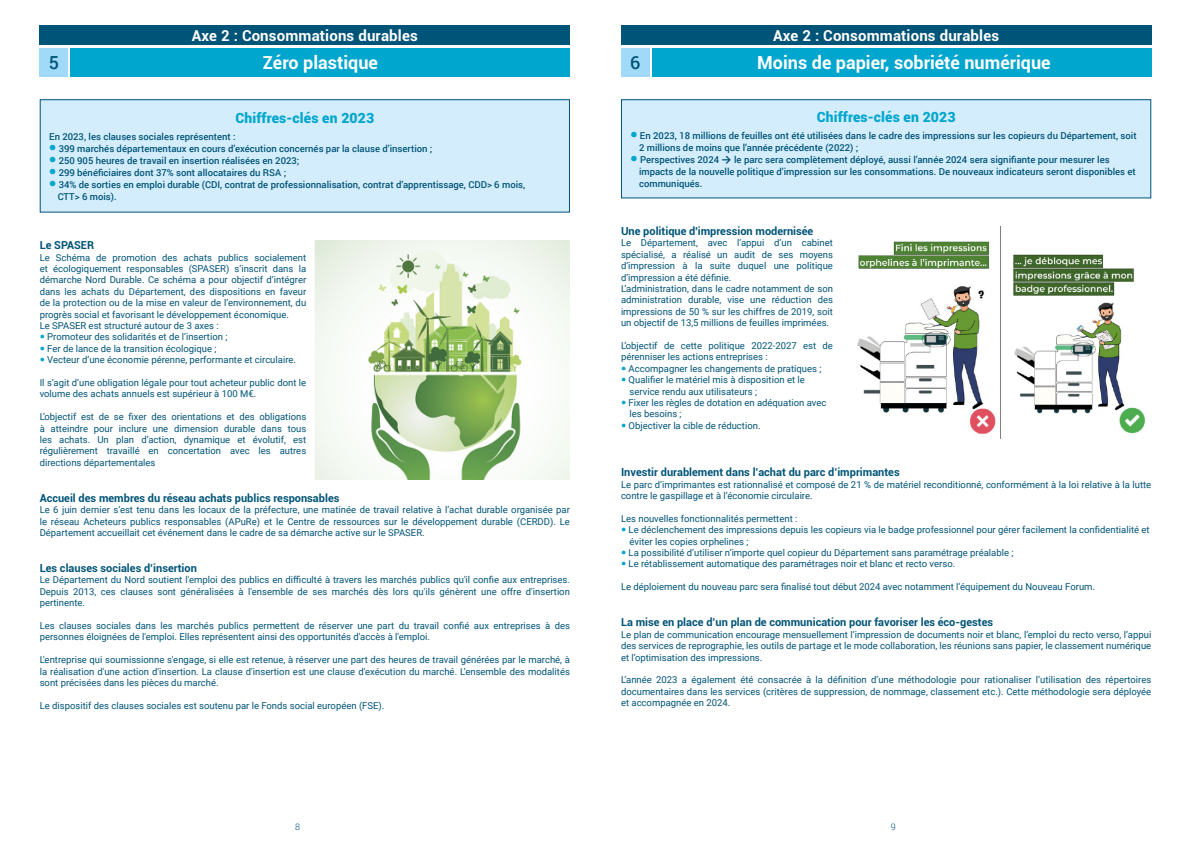
<style>
.page{position:relative;width:1191px;height:842px;background:#fff}
.page>*{position:absolute;margin:0;border:0;box-sizing:border-box;transform-origin:0 0}
.t1{font:700 18px "Roboto";color:#fff}
.t2{font:500 18px "Roboto";color:#005478}
.t3{font:700 15px "Roboto";letter-spacing:.01em;color:#fff}
.t4{font:900 14px "Roboto";letter-spacing:.01em;color:#00a6ce}
.t5{font:700 11px "Roboto";color:#005478}
.t6{font:9.5px/11.4px "Roboto";color:#005478}
.t7{font:500 9.5px/12px "Roboto";color:#005478}
.t8{font:300 9px "Roboto";color:#005478}
.s1{color:#00a6ce}
.s2{font-family:"Calibri";font-weight:700;font-size:11px}
</style>
<div class="page">
<div style="left:652px;top:48px;width:499px;height:29px;background:#00a6ce"></div>
<div style="left:621px;top:48px;width:28px;height:29px;background:#a1daf8"></div>
<div style="left:621px;top:26px;width:530px;height:19px;background:#005478"></div>
<div style="left:621px;top:100px;width:529px;height:98px;background:#d4edfc"></div>
<div style="left:621px;top:99px;width:530px;height:99px;border:1px solid #005478"></div>
<div style="left:71px;top:48px;width:499px;height:29px;background:#00a6ce"></div>
<div style="left:40px;top:48px;width:28px;height:29px;background:#a1daf8"></div>
<div style="left:40px;top:26px;width:530px;height:19px;background:#005478"></div>
<div style="left:40px;top:100px;width:529px;height:112px;background:#d4edfc"></div>
<div style="left:40px;top:99px;width:530px;height:114px;border:1px solid #005478"></div>
<img style="left:857px;top:227px;width:288px;height:211px">
<img style="left:315px;top:241px;width:255px;height:239px">
<h1 class="t2" style="left:49px;top:50px;width:12px">5</h1>
<h2 class="t3" style="left:192px;top:25px;width:227px">Axe 2 : Consommations durables</h2>
<h1 class="t1" style="left:263px;top:50px;width:116px">Zéro plastique</h1>
<h3 class="t4" style="left:235px;top:108px;width:140px">Chiffres-clés en 2023</h3>
<p class="t7" style="left:49px;top:130px;width:188px">En 2023, les clauses sociales représentent :</p>
<p class="t7" style="left:49px;top:142px;width:385px"><span class="s1">●</span> 399 marchés départementaux en cours d’exécution concernés par la clause d’insertion ;</p>
<p class="t7" style="left:49px;top:154px;width:252px"><span class="s1">●</span> 250 905 heures de travail en insertion réalisées en 2023;</p>
<p class="t7" style="left:49px;top:166px;width:238px"><span class="s1">●</span> 299 bénéficiaires dont 37% sont allocataires du RSA ;</p>
<p class="t7" style="left:58px;top:178px;width:469px;text-indent:-9px"><span class="s1">●</span> 34% de sorties en emploi durable (CDI, contrat de professionnalisation, contrat d’apprentissage, CDD&gt; 6 mois,<br>CTT&gt; 6 mois).</p>
<p class="t5" style="left:40px;top:238px;width:56px">Le SPASER</p>
<p class="t6" style="left:40px;top:251px;width:268px">Le Schéma de promotion des achats publics socialement</p>
<p class="t6" style="left:40px;top:263px;width:268px">et écologiquement responsables (SPASER) s’inscrit dans la</p>
<p class="t6" style="left:40px;top:274px;width:268px">démarche Nord Durable. Ce schéma a pour objectif d’intégrer</p>
<p class="t6" style="left:40px;top:285px;width:268px">dans les achats du Département, des dispositions en faveur</p>
<p class="t6" style="left:40px;top:297px;width:268px">de la protection ou de la mise en valeur de l’environnement, du</p>
<p class="t6" style="left:40px;top:308px;width:251px">progrès social et favorisant le développement économique.</p>
<p class="t6" style="left:40px;top:320px;width:181px">Le SPASER est structuré autour de 3 axes :</p>
<p class="t6" style="left:47px;top:331px;width:182px">Promoteur des solidarités et de l’insertion ;</p>
<p class="t6" style="left:47px;top:342px;width:171px">Fer de lance de la transition écologique ;</p>
<p class="t6" style="left:47px;top:354px;width:250px">Vecteur d’une économie pérenne, performante et circulaire.</p>
<p class="t6" style="left:40px;top:377px;width:268px">Il s’agit d’une obligation légale pour tout acheteur public dont le volume des achats annuels est supérieur à 100 M€.</p>
<p class="t6" style="left:40px;top:411px;width:268px;text-align:justify">L’objectif est de se fixer des orientations et des obligations à atteindre pour inclure une dimension durable dans tous les achats. Un plan d’action, dynamique et évolutif, est régulièrement travaillé en concertation avec les autres directions départementales</p>
<p class="t5" style="left:40px;top:490px;width:301px">Accueil des membres du réseau achats publics responsables</p>
<p class="t6" style="left:40px;top:504px;width:532px;text-align:justify">Le 6 juin dernier s’est tenu dans les locaux de la préfecture, une matinée de travail relative à l’achat durable organisée par le réseau Acheteurs publics responsables (APuRe) et le Centre de ressources sur le développement durable (CERDD). Le Département accueillait cet événement dans le cadre de sa démarche active sur le SPASER.</p>
<p class="t5" style="left:40px;top:560px;width:159px">Les clauses sociales d’insertion</p>
<p class="t6" style="left:40px;top:574px;width:532px;text-align:justify">Le Département du Nord soutient l'emploi des publics en difficulté à travers les marchés publics qu'il confie aux entreprises.<br>Depuis 2013, ces clauses sont généralisées à l'ensemble de ses marchés dès lors qu'ils génèrent une offre d'insertion pertinente.</p>
<p class="t6" style="left:40px;top:620px;width:532px">Les clauses sociales dans les marchés publics permettent de réserver une part du travail confié aux entreprises à des personnes éloignées de l'emploi. Elles représentent ainsi des opportunités d'accès à l'emploi.</p>
<p class="t6" style="left:40px;top:654px;width:532px;text-align:justify">L'entreprise qui soumissionne s'engage, si elle est retenue, à réserver une part des heures de travail générées par le marché, à la réalisation d'une action d'insertion. La clause d'insertion est une clause d'exécution du marché. L’ensemble des modalités sont précisées dans les pièces du marché.</p>
<p class="t6" style="left:40px;top:699px;width:346px">Le dispositif des clauses sociales est soutenu par le Fonds social européen (FSE).</p>
<h2 class="t3" style="left:773px;top:25px;width:227px">Axe 2 : Consommations durables</h2>
<h1 class="t2" style="left:630px;top:50px;width:12px">6</h1>
<h1 class="t1" style="left:757px;top:50px;width:295px">Moins de papier, sobriété numérique</h1>
<h3 class="t4" style="left:816px;top:107px;width:140px">Chiffres-clés en 2023</h3>
<p class="t7" style="left:639px;top:129px;width:499px;text-indent:-9px"><span class="s1">●</span> En 2023, 18 millions de feuilles ont été utilisées dans le cadre des impressions sur les copieurs du Département, soit<br>2 millions de moins que l’année précédente (2022) ;</p>
<p class="t7" style="left:639px;top:153px;width:498px;text-indent:-8px"><span class="s1">●</span> Perspectives 2024 <span class="s2">→</span> le parc sera complètement déployé, aussi l’année 2024 sera signifiante pour mesurer les impacts de la nouvelle politique d’impression sur les consommations. De nouveaux indicateurs seront disponibles et communiqués.</p>
<p class="t5" style="left:621px;top:223px;width:194px">Une politique d'impression modernisée</p>
<p class="t6" style="left:621px;top:237px;width:213px">Le Département, avec l’appui d’un cabinet spécialisé, a réalisé un audit de ses moyens d’impression à la suite duquel une politique d’impression a été définie.<br>L’administration, dans le cadre notamment de son administration durable, vise une réduction des impressions de 50 % sur les chiffres de 2019, soit un objectif de 13,5 millions de feuilles imprimées.</p>
<p class="t6" style="left:621px;top:340px;width:213px">L’objectif de cette politique 2022-2027 est de pérenniser les actions entreprises :</p>
<p class="t6" style="left:628px;top:362px;width:199px">Accompagner les changements de pratiques ; Qualifier le matériel mis à disposition et le service rendu aux utilisateurs ;<br>Fixer les règles de dotation en adéquation avec les besoins ;<br>Objectiver la cible de réduction.</p>
<p class="t5" style="left:621px;top:465px;width:280px">Investir durablement dans l’achat du parc d’imprimantes</p>
<p class="t6" style="left:621px;top:478px;width:532px">Le parc d’imprimantes est rationnalisé et composé de 21 % de matériel reconditionné, conformément à la loi relative à la lutte contre le gaspillage et à l’économie circulaire.</p>
<p class="t6" style="left:628px;top:512px;width:522px;text-indent:-8px">Les nouvelles fonctionnalités permettent :<br>Le déclenchement des impressions depuis les copieurs via le badge professionnel pour gérer facilement la confidentialité et éviter les copies orphelines ;<br>La possibilité d’utiliser n’importe quel copieur du Département sans paramétrage préalable ;<br>Le rétablissement automatique des paramétrages noir et blanc et recto verso.</p>
<p class="t6" style="left:621px;top:581px;width:475px">Le déploiement du nouveau parc sera finalisé tout début 2024 avec notamment l’équipement du Nouveau Forum.</p>
<p class="t5" style="left:621px;top:615px;width:374px">La mise en place d’un plan de communication pour favoriser les éco-gestes</p>
<p class="t6" style="left:621px;top:628px;width:532px;text-align:justify">Le plan de communication encourage mensuellement l’impression de documents noir et blanc, l’emploi du recto verso, l’appui des services de reprographie, les outils de partage et le mode collaboration, les réunions sans papier, le classement numérique et l’optimisation des impressions.</p>
<p class="t6" style="left:621px;top:674px;width:532px;text-align:justify">L’année 2023 a également été consacrée à la définition d’une méthodologie pour rationaliser l’utilisation des répertoires documentaires dans les services (critères de suppression, de nommage, classement etc.). Cette méthodologie sera déployée et accompagnée en 2024.</p>
<p class="t8" style="left:295px;top:820px;width:6px">8</p>
<p class="t8" style="left:890px;top:820px;width:6px">9</p>
</div>
